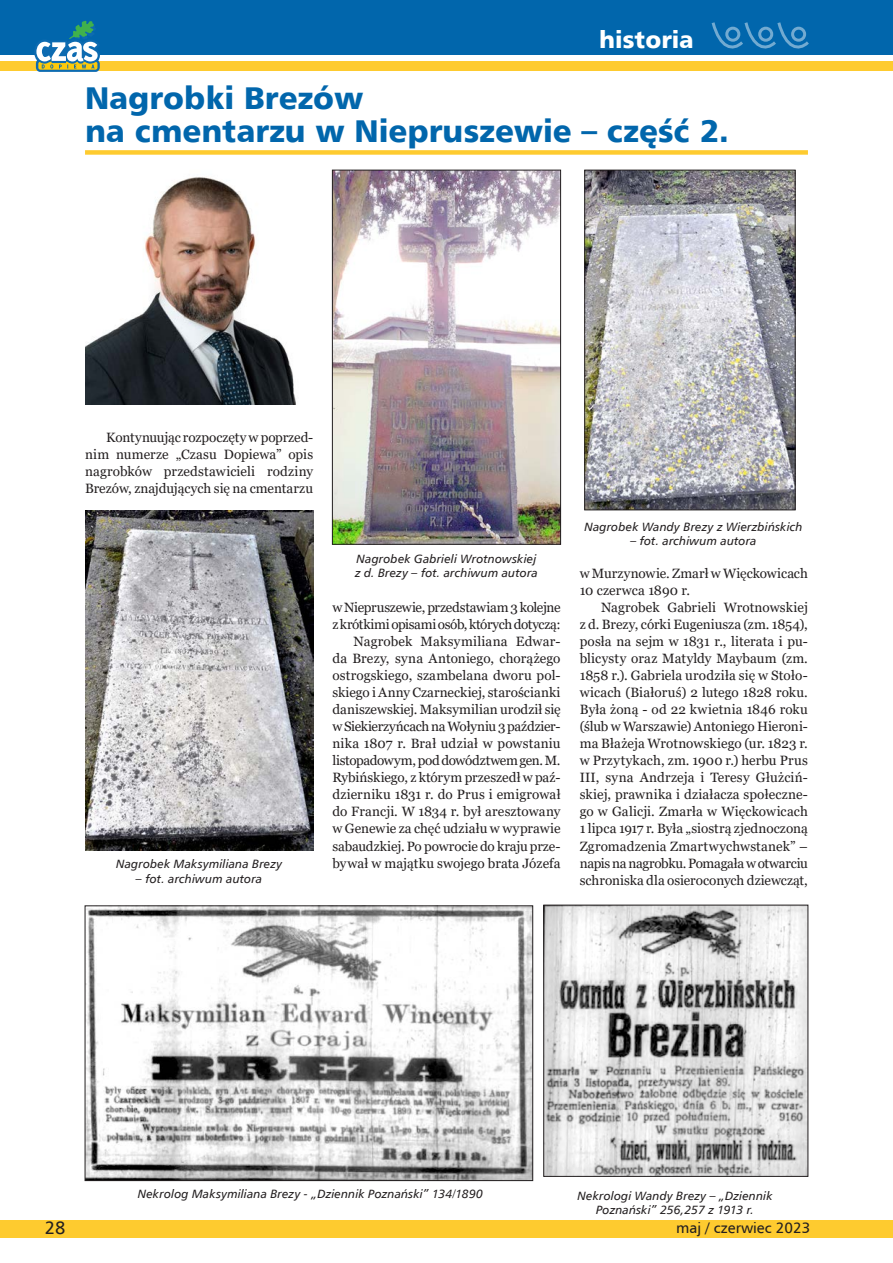
<style>
.page{position:relative;width:893px;height:1263px;background:#fff}
.page>*{position:absolute;margin:0;border:0;box-sizing:border-box;transform-origin:0 0}
.TYTUŁ{font:31.5px/33px "Humnst 777 Blk EU";color:#0166ac}
.pasek_naglowek_stron{font:24px "Humnst 777 Blk EU";color:#fff}
.t1{font:18px "Humnst 777 EU";color:#231f20}
.t2{font:15px "Humnst 777 EU";color:#231f20}
.tekst_standardowy{font:13.5px/17px "Georgia";letter-spacing:-.005em;color:#231f20;text-align:justify}
.tekst_standardowy-2{font:13.5px/17px "Georgia";letter-spacing:-.025em;color:#231f20}
.podpisy_pod_foto{font:italic 12px/14.4px "Humnst 777 EU";letter-spacing:.01em;color:#231f20}
</style>
<div class="page">
<div style="left:0;top:0;width:893px;height:55px;background:#0166ac"></div>
<svg style="left:711px;top:22px;width:98px;height:27px"></svg>
<img style="left:87px;top:907px;width:444px;height:272px">
<div style="left:85px;top:905px;width:448px;height:276px;border:1px solid #231f20"></div>
<img style="left:85px;top:510px;width:228px;height:341px">
<div style="left:85px;top:150px;width:723px;height:5px;background:#fecb2f"></div>
<img style="left:334px;top:172px;width:225px;height:371px">
<div style="left:332px;top:170px;width:229px;height:375px;border:1px solid #231f20"></div>
<img style="left:586px;top:172px;width:207px;height:336px">
<div style="left:584px;top:170px;width:211px;height:340px;border:1px solid #231f20"></div>
<img style="left:545px;top:907px;width:261px;height:268px">
<div style="left:543px;top:905px;width:265px;height:272px;border:1px solid #231f20"></div>
<img style="left:85px;top:177px;width:211px;height:228px">
<div style="left:0;top:1220px;width:893px;height:17px;background:#fecb2f"></div>
<div style="left:0;top:61px;width:893px;height:9px;background:#fecb2f"></div>
<svg style="left:34px;top:21px;width:68px;height:51px"></svg>
<p class="pasek_naglowek_stron" style="left:599px;top:24px;width:96px">historia</p>
<p class="TYTUŁ" style="left:85px;top:81px;width:645px">Nagrobki Brezów<br>na cmentarzu w Niepruszewie – część 2.</p>
<p class="tekst_standardowy" style="left:85px;top:429px;width:230px;text-indent:21px">Kontynuując rozpoczęty w poprzed&shy;nim numerze „Czasu Dopiewa” opis nagrobków przedstawicieli rodziny Brezów, znajdujących się na cmentarzu</p>
<p class="podpisy_pod_foto" style="left:116px;top:856px;width:168px">Nagrobek Maksymiliana Brezy</p>
<p class="podpisy_pod_foto" style="left:136px;top:871px;width:128px">– fot. archiwum autora</p>
<p class="podpisy_pod_foto" style="left:355px;top:551px;width:184px">Nagrobek Gabrieli Wrotnowskiej z d. Brezy – fot. archiwum autora</p>
<p class="tekst_standardowy-2" style="left:332px;top:599px;width:230px">w Niepruszewie, przedstawiam 3 kolejne z krótkimi opisami osób, których dotyczą:</p>
<p class="tekst_standardowy" style="left:332px;top:633px;width:230px;text-indent:21px">Nagrobek Maksymiliana Edwar&shy;da Brezy, syna Antoniego, chorążego ostrogskiego, szambelana dworu pol&shy;skiego i Anny Czarneckiej, starościanki daniszewskiej. Maksymilian urodził się w Siekierzyńcach na Wołyniu 3 paździer&shy;nika 1807 r. Brał udział w powstaniu listopadowym, pod dowództwem gen. M.<br>Rybińskiego, z którym przeszedł w paź&shy;dzierniku 1831 r. do Prus i emigrował do Francji. W 1834 r. był aresztowany w Genewie za chęć udziału w wyprawie sabaudzkiej. Po powrocie do kraju prze&shy;bywał w majątku swojego brata Józefa</p>
<p class="podpisy_pod_foto" style="left:584px;top:519px;width:220px">Nagrobek Wandy Brezy z Wierzbińskich</p>
<p class="podpisy_pod_foto" style="left:630px;top:534px;width:128px">– fot. archiwum autora</p>
<p class="tekst_standardowy" style="left:580px;top:565px;width:230px">w Murzynowie. Zmarł w Więckowicach<br>10 czerwca 1890 r.</p>
<p class="tekst_standardowy" style="left:580px;top:599px;width:230px;text-indent:21px">Nagrobek Gabrieli Wrotnowskiej z d. Brezy, córki Eugeniusza (zm. 1854), posła na sejm w 1831 r., literata i pu&shy;blicysty oraz Matyldy Maybaum (zm.<br>1858 r.). Gabriela urodziła się w Stoło&shy;wicach (Białoruś) 2 lutego 1828 roku.<br>Była żoną - od 22 kwietnia 1846 roku (ślub w Warszawie) Antoniego Hieroni&shy;ma Błażeja Wrotnowskiego (ur. 1823 r. w Przytykach, zm. 1900 r.) herbu Prus III, syna Andrzeja i Teresy Głużciń&shy;skiej, prawnika i działacza społeczne&shy;go w Galicji. Zmarła w Więckowicach 1 lipca 1917 r. Była „siostrą zjednoczoną Zgromadzenia Zmartwychwstanek” – napis na nagrobku. Pomagała w otwarciu schroniska dla osieroconych dziewcząt,</p>
<p class="podpisy_pod_foto" style="left:138px;top:1187px;width:347px">Nekrolog Maksymiliana Brezy - „Dziennik Poznański” 134/1890</p>
<p class="podpisy_pod_foto" style="left:577px;top:1188px;width:197px;text-align:center">Nekrologi Wandy Brezy – „Dziennik<br>Poznański” 256,257 z 1913 r.</p>
<h3 class="t1" style="left:45px;top:1217px;width:22px">28</h3>
<p class="t2" style="left:676px;top:1218px;width:136px">maj / czerwiec 2023</p>
</div>
